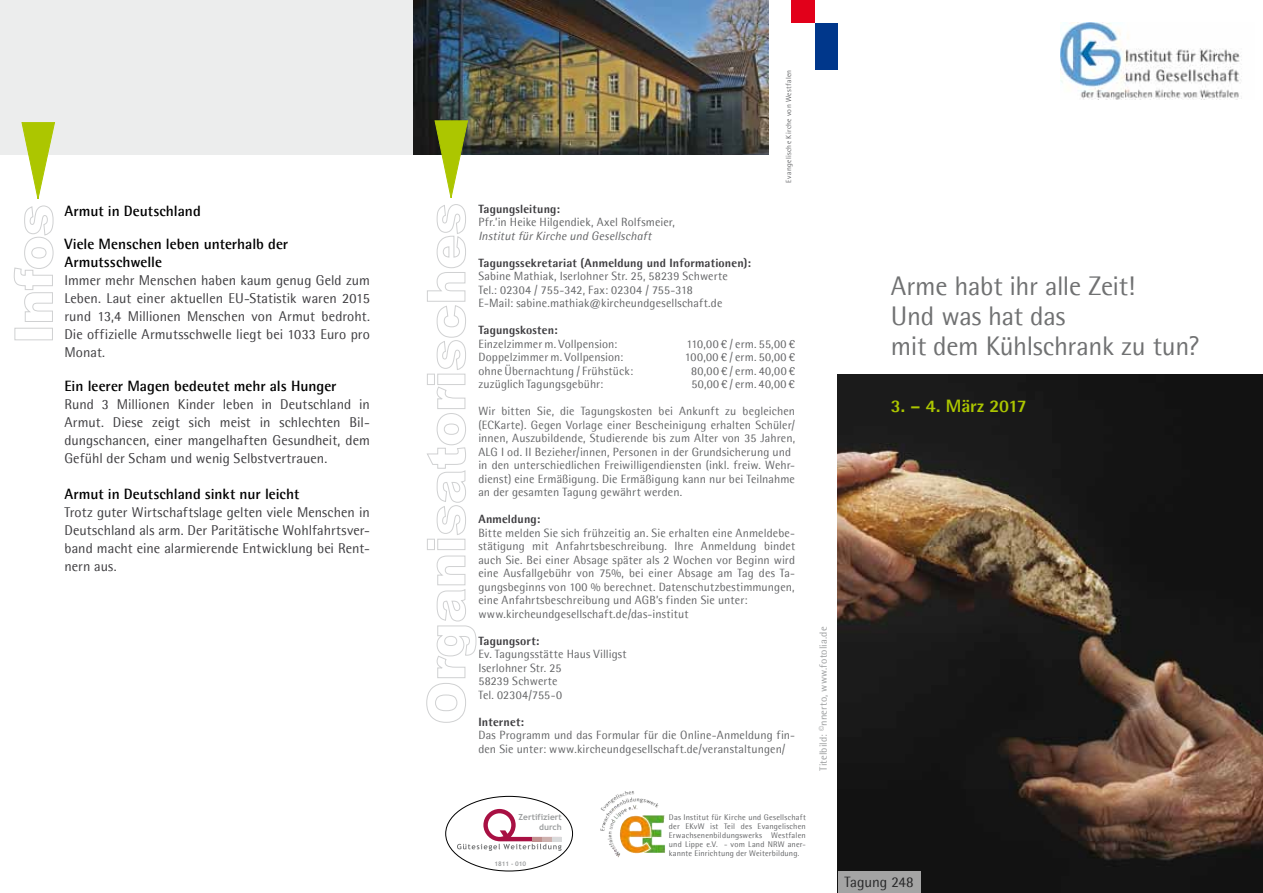
<style>
.page{position:relative;width:1263px;height:893px;background:#fff}
.page>*{position:absolute;margin:0;border:0;box-sizing:border-box;transform-origin:0 0}
.t1{font:27px/30px "Agfa Rotis Semisans";letter-spacing:-.015em;color:#707172}
.t2{font:700 18px "Agfa Rotis Semisans Ex";letter-spacing:-.015em;color:#acc600}
.t3{font:700 15px/18px "Agfa Rotis Semisans";color:#000}
.t4{font:15px "Agfa Rotis Semisans";letter-spacing:-.005em;color:#282829}
.t5{font:14.25px/18px "Agfa Rotis Semisans";color:#3e3d40;text-align:justify}
.t6{font:12px/13.5px "Agfa Rotis Semisans";letter-spacing:.01em;color:#646567}
.t7{font:700 12px "Agfa Rotis Semisans Ex";letter-spacing:.01em;color:#3e3d40}
.t8{font:12px "Agfa Rotis Semisans";letter-spacing:.03em;color:#646567}
.t9{font:italic 12px "Agfa Rotis Semisans";letter-spacing:.01em;color:#646567}
.t10{font:12px "Agfa Rotis Semisans";letter-spacing:.035em;color:#646567}
.t11{font:10.5px "Agfa Rotis Semisans";letter-spacing:.015em;color:#9c9e9f}
.t12{font:700 8.4px/9.8px "Trebuchet MS";color:#9c9e9f;text-align:right}
.t13{font:8.25px/9px "Agfa Rotis Semisans";letter-spacing:.02em;color:#646567;text-align:justify}
.t14{font:7.5px "Agfa Rotis Semisans";letter-spacing:.04em;color:#646567}
.t15{font:700 6.3px "Trebuchet MS";color:#9c9e9f}
</style>
<div class="page">
<img style="left:412px;top:0;width:356px;height:154px">
<div style="left:0;top:0;width:412px;height:155px;background:#eceded"></div>
<img style="left:838px;top:374px;width:425px;height:519px">
<div style="left:15px;top:328px;width:38px;height:12px;border:1px solid #d0d1d2"></div>
<svg style="left:13px;top:205px;width:41px;height:117px"></svg>
<img style="left:613px;top:791px;width:22px;height:12px">
<svg style="left:457px;top:809px;width:104px;height:42px"></svg>
<svg style="left:426px;top:204px;width:51px;height:519px"></svg>
<svg style="left:22px;top:122px;width:33px;height:77px"></svg>
<svg style="left:435px;top:120px;width:33px;height:78px"></svg>
<div style="left:838px;top:871px;width:83px;height:22px;background:#a4a4a4"></div>
<div style="left:792px;top:0;width:23px;height:23px;background:#e2001a"></div>
<div style="left:815px;top:23px;width:23px;height:47px;background:#00378b"></div>
<img style="left:1060px;top:23px;width:182px;height:76px">
<p class="t3" style="left:64px;top:202px;width:138px">Armut in Deutschland</p>
<p class="t3" style="left:64px;top:235px;width:225px">Viele Menschen leben unterhalb der<br>Armutsschwelle</p>
<p class="t5" style="left:64px;top:271px;width:307px">Immer mehr Menschen haben kaum genug Geld zum Leben. Laut einer aktuellen EU-Statistik waren 2015 rund 13,4 Millionen Menschen von Armut bedroht.<br>Die offizielle Armutsschwelle liegt bei 1033 Euro pro Monat.</p>
<p class="t3" style="left:64px;top:377px;width:274px">Ein leerer Magen bedeutet mehr als Hunger</p>
<p class="t5" style="left:64px;top:395px;width:307px">Rund 3 Millionen Kinder leben in Deutschland in Armut. Diese zeigt sich meist in schlechten Bil&shy;dungschancen, einer mangelhaften Gesundheit, dem Gefühl der Scham und wenig Selbstvertrauen.</p>
<p class="t3" style="left:64px;top:485px;width:236px">Armut in Deutschland sinkt nur leicht</p>
<p class="t5" style="left:64px;top:503px;width:307px">Trotz guter Wirtschaftslage gelten viele Menschen in Deutschland als arm. Der Paritätische Wohlfahrtsver&shy;band macht eine alarmierende Entwicklung bei Rent&shy;nern aus.</p>
<p class="t14" style="left:784px;top:182px;width:114px;rotate:-90deg">Evangelische Kirche von Westfalen</p>
<p class="t7" style="left:478px;top:201px;width:83px">Tagungsleitung:</p>
<p class="t6" style="left:478px;top:215px;width:198px">Pfr.’in Heike Hilgendiek, Axel Rolfsmeier,</p>
<p class="t9" style="left:478px;top:229px;width:175px">Institut für Kirche und Gesellschaft</p>
<p class="t7" style="left:478px;top:255px;width:274px">Tagungssekretariat (Anmeldung und Informationen):</p>
<p class="t6" style="left:478px;top:269px;width:251px">Sabine Mathiak, Iserlohner Str. 25, 58239 Schwerte<br>Tel.: 02304 / 755-342, Fax: 02304 / 755-318<br>E-Mail: sabine.mathiak@kircheundgesellschaft.de</p>
<p class="t7" style="left:478px;top:323px;width:81px">Tagungskosten:</p>
<p class="t6" style="left:478px;top:337px;width:140px">Einzelzimmer m. Vollpension:</p>
<p class="t6" style="left:686px;top:337px;width:110px">110,00 ¤ / erm. 55,00 ¤</p>
<p class="t6" style="left:478px;top:350px;width:146px">Doppelzimmer m. Vollpension:</p>
<p class="t8" style="left:685px;top:350px;width:112px">100,00 ¤ / erm. 50,00 ¤</p>
<p class="t6" style="left:478px;top:364px;width:156px">ohne Übernachtung / Frühstück:</p>
<p class="t8" style="left:691px;top:363px;width:105px">80,00 ¤ / erm. 40,00 ¤</p>
<p class="t6" style="left:478px;top:377px;width:127px">zuzüglich Tagungsgebühr:</p>
<p class="t10" style="left:691px;top:377px;width:105px">50,00 ¤ / erm. 40,00 ¤</p>
<p class="t6" style="left:478px;top:404px;width:318px">Wir bitten Sie, die Tagungskosten bei Ankunft zu begleichen (ECKarte). Gegen Vorlage einer Bescheinigung erhalten Schüler/ innen, Auszubildende, Studierende bis zum Alter von 35 Jahren, ALG I od. II Bezieher/innen, Personen in der Grundsicherung und in den unterschiedlichen Freiwilligendiensten (inkl. freiw. Wehr&shy;dienst) eine Ermäßigung. Die Ermäßigung kann nur bei Teilnahme an der gesamten Tagung gewährt werden.</p>
<p class="t7" style="left:478px;top:512px;width:63px">Anmeldung:</p>
<p class="t6" style="left:478px;top:526px;width:318px">Bitte melden Sie sich frühzeitig an. Sie erhalten eine Anmeldebe&shy;stätigung mit Anfahrtsbeschreibung. Ihre Anmeldung bindet auch Sie. Bei einer Absage später als 2 Wochen vor Beginn wird eine Ausfallgebühr von 75%, bei einer Absage am Tag des Ta&shy;gungsbeginns von 100 % berechnet. Datenschutzbestimmungen, eine Anfahrtsbeschreibung und AGB’s finden Sie unter: www.kircheundgesellschaft.de/das-institut</p>
<p class="t7" style="left:478px;top:633px;width:63px">Tagungsort:</p>
<p class="t6" style="left:478px;top:647px;width:150px">Ev. Tagungsstätte Haus Villigst<br>Iserlohner Str. 25<br>58239 Schwerte<br>Tel. 02304/755-0</p>
<p class="t7" style="left:478px;top:714px;width:47px">Internet:</p>
<p class="t6" style="left:478px;top:728px;width:318px">Das Programm und das Formular für die Online-Anmeldung fin&shy;den Sie unter: www.kircheundgesellschaft.de/veranstaltungen/</p>
<p class="t11" style="left:817px;top:771px;width:146px;rotate:-90deg">Titelbild: ©nnerto, www.fotolia.de</p>
<h1 class="t1" style="left:891px;top:271px;width:310px">Arme habt ihr alle Zeit!<br>Und was hat das<br>mit dem Kühlschrank zu tun?</h1>
<h2 class="t2" style="left:891px;top:395px;width:137px">3. – 4. März 2017</h2>
<p class="t12" style="left:519px;top:813px;width:45px">Zertifiziert durch</p>
<p class="t15" style="left:494px;top:860px;width:34px">1811 - 010</p>
<p class="t13" style="left:669px;top:812px;width:138px">Das Institut für Kirche und Gesellschaft der EKvW ist Teil des Evangelischen Erwachsenenbildungswerks Westfalen und Lippe e.V. - vom Land NRW aner&shy;kannte Einrichtung der Weiterbildung.</p>
<p class="t4" style="left:844px;top:873px;width:71px">Tagung 248</p>
</div>
